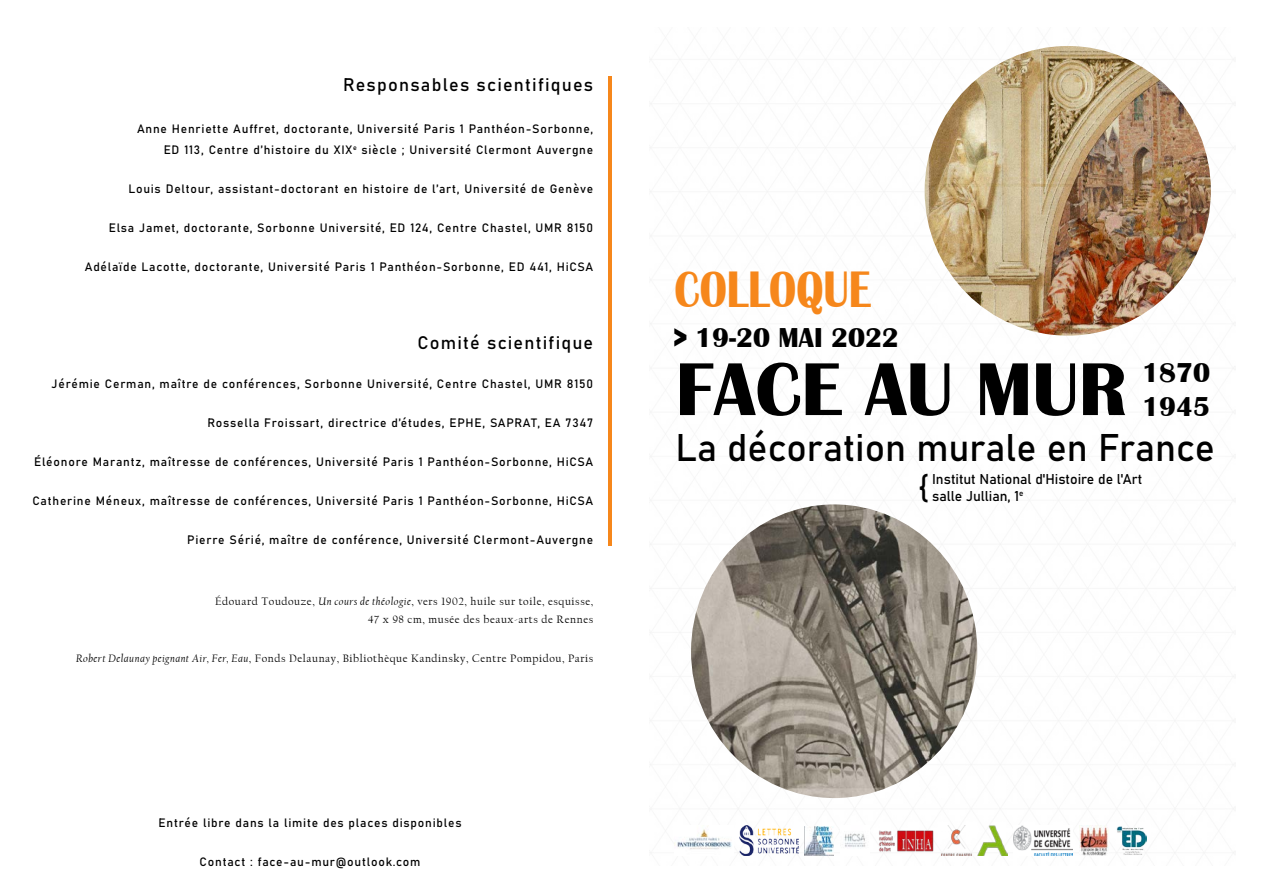
<style>
.page{position:relative;width:1263px;height:893px;background:#fff}
.page>*{position:absolute;margin:0;border:0;box-sizing:border-box;transform-origin:0 0}
.t1{font:700 77.55px "Britannic";color:#000}
.t2{font:700 52.8px "Britannic";color:#f6871b;scale:.79 1}
.t3{font:38.1px "Bahnschrift";color:#000}
.t4{font:700 28.2px/33.8px "Britannic";color:#000}
.t5{font:28.2px "Bahnschrift";color:#000}
.t6{font:18px "Bahnschrift";letter-spacing:.065em;color:#000}
.t7{font:14.1px/17px "Bahnschrift";color:#000}
.t8{font:12px/21px "Bahnschrift";letter-spacing:.065em;color:#000;text-align:right}
.t9{font:11.25px/18px "Californian FB";letter-spacing:.055em;color:#000;text-align:right}
.t10{font:8.25px "Bahnschrift";color:#000}
.s1{font-style:italic}
</style>
<div class="page">
<img style="left:924px;top:46px;width:287px;height:290px">
<img style="left:691px;top:504px;width:286px;height:294px">
<img style="left:804px;top:826px;width:29px;height:29px">
<img style="left:878px;top:830px;width:56px;height:23px">
<img style="left:977px;top:826px;width:30px;height:30px">
<img style="left:941px;top:826px;width:30px;height:30px">
<img style="left:844px;top:833px;width:22px;height:14px">
<img style="left:1013px;top:826px;width:60px;height:30px">
<img style="left:1079px;top:826px;width:29px;height:30px">
<img style="left:1117px;top:826px;width:29px;height:29px">
<img style="left:675px;top:826px;width:57px;height:23px">
<img style="left:739px;top:826px;width:60px;height:30px">
<img style="left:608px;top:77px;width:3px;height:469px">
<h3 class="t6" style="left:343px;top:73px;width:252px">Responsables scientifiques</h3>
<p class="t8" style="left:137px;top:118px;width:458px">Anne Henriette Auffret, doctorante, Université Paris 1 Panthéon-Sorbonne,<br>ED 113, Centre d’histoire du XIX<sup>e</sup> siècle ; Université Clermont Auvergne</p>
<p class="t8" style="left:128px;top:178px;width:466px">Louis Deltour, assistant-doctorant en histoire de l’art, Université de Genève</p>
<p class="t8" style="left:109px;top:217px;width:486px">Elsa Jamet, doctorante, Sorbonne Université, ED 124, Centre Chastel, UMR 8150</p>
<p class="t8" style="left:85px;top:256px;width:510px">Adélaïde Lacotte, doctorante, Université Paris 1 Panthéon-Sorbonne, ED 441, HiCSA</p>
<h3 class="t6" style="left:417px;top:331px;width:177px">Comité scientifique</h3>
<p class="t8" style="left:52px;top:373px;width:543px">Jérémie Cerman, maître de conférences, Sorbonne Université, Centre Chastel, UMR 8150</p>
<p class="t8" style="left:207px;top:412px;width:387px">Rossella Froissart, directrice d’études, EPHE, SAPRAT, EA 7347</p>
<p class="t8" style="left:34px;top:451px;width:561px">Éléonore Marantz, maîtresse de conférences, Université Paris 1 Panthéon-Sorbonne, HiCSA</p>
<p class="t8" style="left:32px;top:490px;width:562px">Catherine Méneux, maîtresse de conférences, Université Paris 1 Panthéon-Sorbonne, HiCSA</p>
<p class="t8" style="left:187px;top:529px;width:407px">Pierre Sérié, maître de conférence, Université Clermont-Auvergne</p>
<p class="t9" style="left:215px;top:592px;width:380px">Édouard Toudouze, <span class="s1">Un cours de théologie</span>, vers 1902, huile sur toile, esquisse,<br>47 x 98 cm, musée des beaux-arts de Rennes</p>
<p class="t9" style="left:76px;top:649px;width:519px"><span class="s1">Robert Delaunay peignant Air, Fer, Eau</span>, Fonds Delaunay, Bibliothèque Kandinsky, Centre Pompidou, Paris</p>
<p class="t8" style="left:159px;top:812px;width:305px">Entrée libre dans la limite des places disponibles</p>
<p class="t8" style="left:200px;top:851px;width:222px">Contact : face-au-mur@outlook.com</p>
<h2 class="t2" style="left:675px;top:259px;width:250px">COLLOQUE</h2>
<h3 class="t4" style="left:675px;top:321px;width:226px">&gt; 19-20 MAI 2022</h3>
<h1 class="t1" style="left:676px;top:346px;width:453px">FACE AU MUR</h1>
<h3 class="t3" style="left:676px;top:423px;width:541px">La décoration murale en France</h3>
<h3 class="t4" style="left:1142px;top:356px;width:70px">1870<br>1945</h3>
<h3 class="t5" style="left:918px;top:469px;width:12px">{</h3>
<p class="t7" style="left:932px;top:470px;width:212px">Institut National d'Histoire de l'Art salle Jullian, 1</p>
<p class="t10" style="left:1019px;top:488px;width:6px">e</p>
</div>
